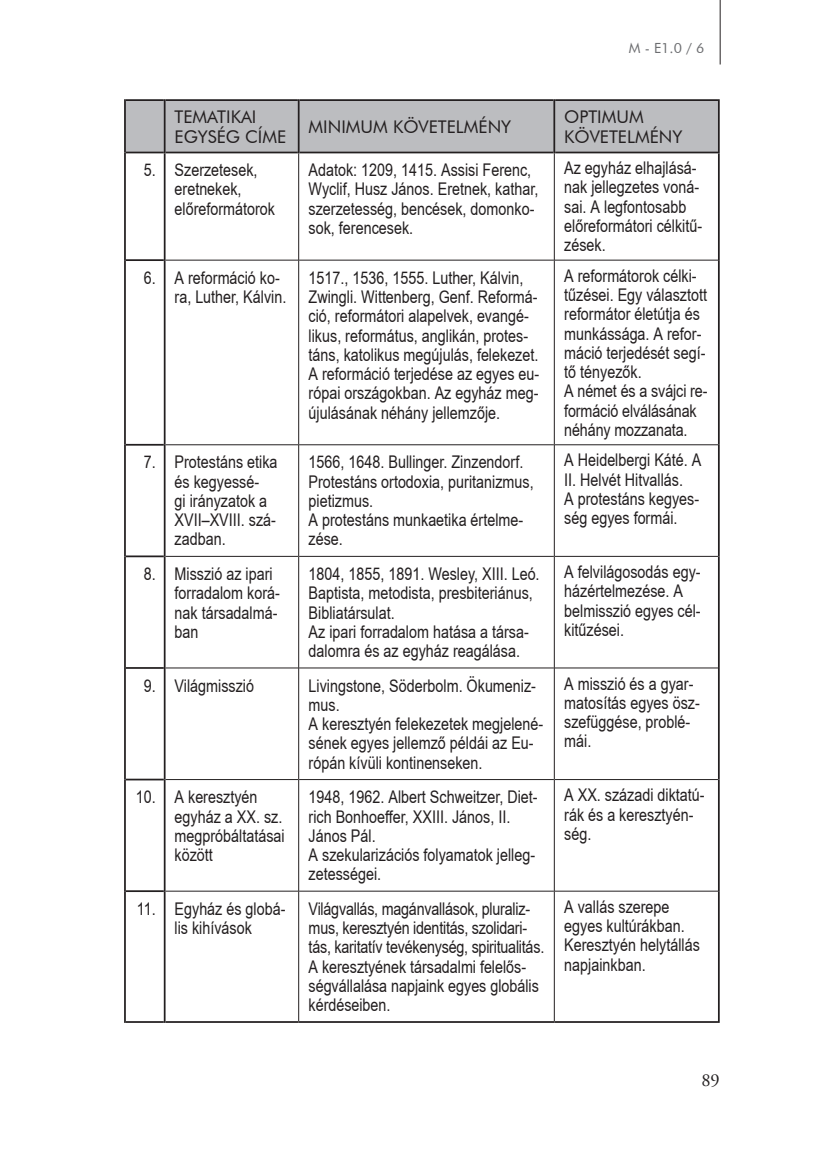
<style>
.page{position:relative;width:819px;height:1171px;background:#fff}
.page>*{position:absolute;margin:0;border:0;box-sizing:border-box;transform-origin:0 0}
.t1{font:18.38px "Adobe Garamond Pro";color:#231f20}
.t2{font:17.5px/19.2px "Arial Narrow Hu Normal";color:#231f20}
.t3{font:17.5px/19.2px "Futura Book Hu";color:#231f20}
.t4{font:14px "Futura Book Hu";color:#6c6d70}
</style>
<div class="page">
<hr style="left:719px;top:0;width:1px;height:64px;background:#231f20">
<div style="left:126px;top:101px;width:592px;height:51px;background:#bcbdc0"></div>
<svg style="left:165px;top:153px;width:553px;height:868px"></svg>
<hr style="left:164px;top:99px;width:1px;height:54px;background:#231f20">
<hr style="left:298px;top:99px;width:1px;height:54px;background:#231f20">
<hr style="left:553px;top:99px;width:2px;height:54px;background:#231f20">
<hr style="left:126px;top:152px;width:38px;height:1px;background:#231f20">
<hr style="left:165px;top:152px;width:133px;height:1px;background:#231f20">
<hr style="left:299px;top:152px;width:254px;height:1px;background:#231f20">
<hr style="left:555px;top:152px;width:163px;height:1px;background:#231f20">
<hr style="left:126px;top:259px;width:38px;height:2px;background:#231f20">
<hr style="left:126px;top:444px;width:38px;height:2px;background:#231f20">
<hr style="left:126px;top:555px;width:38px;height:2px;background:#231f20">
<hr style="left:126px;top:667px;width:38px;height:2px;background:#231f20">
<hr style="left:126px;top:778px;width:38px;height:2px;background:#231f20">
<hr style="left:126px;top:890px;width:38px;height:2px;background:#231f20">
<hr style="left:164px;top:153px;width:1px;height:107px;background:#231f20">
<hr style="left:164px;top:260px;width:1px;height:185px;background:#231f20">
<hr style="left:164px;top:445px;width:1px;height:111px;background:#231f20">
<hr style="left:164px;top:556px;width:1px;height:112px;background:#231f20">
<hr style="left:164px;top:668px;width:1px;height:111px;background:#231f20">
<hr style="left:164px;top:779px;width:1px;height:112px;background:#231f20">
<hr style="left:164px;top:891px;width:1px;height:132px;background:#231f20">
<hr style="left:298px;top:153px;width:1px;height:107px;background:#231f20">
<hr style="left:554px;top:153px;width:1px;height:107px;background:#231f20">
<hr style="left:165px;top:260px;width:133px;height:1px;background:#231f20">
<hr style="left:299px;top:260px;width:255px;height:1px;background:#231f20">
<hr style="left:298px;top:260px;width:1px;height:185px;background:#231f20">
<hr style="left:554px;top:260px;width:164px;height:1px;background:#231f20">
<hr style="left:554px;top:260px;width:1px;height:185px;background:#231f20">
<hr style="left:165px;top:444px;width:133px;height:1px;background:#231f20">
<hr style="left:299px;top:444px;width:255px;height:1px;background:#231f20">
<hr style="left:298px;top:445px;width:1px;height:111px;background:#231f20">
<hr style="left:554px;top:444px;width:164px;height:1px;background:#231f20">
<hr style="left:554px;top:445px;width:1px;height:111px;background:#231f20">
<hr style="left:165px;top:556px;width:133px;height:1px;background:#231f20">
<hr style="left:299px;top:556px;width:255px;height:1px;background:#231f20">
<hr style="left:298px;top:556px;width:1px;height:112px;background:#231f20">
<hr style="left:554px;top:556px;width:164px;height:1px;background:#231f20">
<hr style="left:554px;top:556px;width:1px;height:112px;background:#231f20">
<hr style="left:165px;top:667px;width:133px;height:1px;background:#231f20">
<hr style="left:299px;top:667px;width:255px;height:1px;background:#231f20">
<hr style="left:298px;top:668px;width:1px;height:111px;background:#231f20">
<hr style="left:554px;top:667px;width:164px;height:1px;background:#231f20">
<hr style="left:554px;top:668px;width:1px;height:111px;background:#231f20">
<hr style="left:165px;top:779px;width:133px;height:1px;background:#231f20">
<hr style="left:299px;top:779px;width:255px;height:1px;background:#231f20">
<hr style="left:298px;top:779px;width:1px;height:112px;background:#231f20">
<hr style="left:554px;top:779px;width:164px;height:1px;background:#231f20">
<hr style="left:554px;top:779px;width:1px;height:112px;background:#231f20">
<hr style="left:165px;top:891px;width:133px;height:1px;background:#231f20">
<hr style="left:299px;top:891px;width:255px;height:1px;background:#231f20">
<hr style="left:298px;top:891px;width:1px;height:130px;background:#231f20">
<hr style="left:554px;top:891px;width:164px;height:1px;background:#231f20">
<hr style="left:554px;top:891px;width:1px;height:130px;background:#231f20">
<hr style="left:126px;top:99px;width:38px;height:2px;background:#231f20">
<hr style="left:124px;top:99px;width:2px;height:53px;background:#231f20">
<hr style="left:165px;top:99px;width:133px;height:2px;background:#231f20">
<hr style="left:299px;top:99px;width:254px;height:2px;background:#231f20">
<hr style="left:555px;top:99px;width:163px;height:2px;background:#231f20">
<hr style="left:718px;top:99px;width:1px;height:54px;background:#231f20">
<hr style="left:124px;top:152px;width:2px;height:108px;background:#231f20">
<hr style="left:124px;top:260px;width:2px;height:185px;background:#231f20">
<hr style="left:124px;top:445px;width:2px;height:111px;background:#231f20">
<hr style="left:124px;top:556px;width:2px;height:112px;background:#231f20">
<hr style="left:124px;top:668px;width:2px;height:111px;background:#231f20">
<hr style="left:124px;top:779px;width:2px;height:112px;background:#231f20">
<hr style="left:124px;top:891px;width:2px;height:132px;background:#231f20">
<hr style="left:126px;top:1021px;width:38px;height:2px;background:#231f20">
<hr style="left:718px;top:153px;width:1px;height:107px;background:#231f20">
<hr style="left:718px;top:260px;width:1px;height:185px;background:#231f20">
<hr style="left:718px;top:445px;width:1px;height:111px;background:#231f20">
<hr style="left:718px;top:556px;width:1px;height:112px;background:#231f20">
<hr style="left:718px;top:668px;width:1px;height:111px;background:#231f20">
<hr style="left:718px;top:779px;width:1px;height:112px;background:#231f20">
<hr style="left:718px;top:891px;width:1px;height:132px;background:#231f20">
<hr style="left:165px;top:1021px;width:134px;height:2px;background:#231f20">
<hr style="left:299px;top:1021px;width:255px;height:2px;background:#231f20">
<hr style="left:554px;top:1021px;width:164px;height:2px;background:#231f20">
<p class="t4" style="left:629px;top:39px;width:77px">M - E1.0 / 6</p>
<p class="t3" style="left:174px;top:107px;width:113px">TEMATIKAI<br>EGYSÉG CÍME</p>
<p class="t3" style="left:308px;top:117px;width:204px">MINIMUM KÖVETELMÉNY</p>
<p class="t3" style="left:564px;top:107px;width:120px">OPTIMUM<br>KÖVETELMÉNY</p>
<p class="t2" style="left:174px;top:160px;width:102px;text-indent:-31px">5. Szerzetesek, eretnekek, előreformátorok</p>
<p class="t2" style="left:308px;top:160px;width:231px">Adatok: 1209, 1415. Assisi Ferenc,<br>Wyclif, Husz János. Eretnek, kathar, szerzetesség, bencések, domonko&shy;sok, ferencesek.</p>
<p class="t2" style="left:564px;top:158px;width:139px">Az egyház elhajlásá&shy;nak jellegzetes voná&shy;sai. A legfontosabb előreformátori célkitű&shy;zések.</p>
<p class="t2" style="left:174px;top:267px;width:113px;text-indent:-31px">6. A reformáció ko&shy;ra, Luther, Kálvin.</p>
<p class="t2" style="left:308px;top:267px;width:232px">1517., 1536, 1555. Luther, Kálvin, Zwingli. Wittenberg, Genf. Reformá&shy;ció, reformátori alapelvek, evangé&shy;likus, református, anglikán, protes&shy;táns, katolikus megújulás, felekezet.<br>A reformáció terjedése az egyes eu&shy;rópai országokban. Az egyház meg&shy;újulásának néhány jellemzője.</p>
<p class="t2" style="left:564px;top:265px;width:145px">A reformátorok célki&shy;tűzései. Egy választott reformátor életútja és munkássága. A refor&shy;máció terjedését segí&shy;tő tényezők.<br>A német és a svájci re&shy;formáció elválásának néhány mozzanata.</p>
<p class="t2" style="left:174px;top:452px;width:104px;text-indent:-31px">7. Protestáns etika és kegyessé-<br>gi irányzatok a<br>XVII–XVIII. szá&shy;zadban.</p>
<p class="t2" style="left:308px;top:452px;width:226px">1566, 1648. Bullinger. Zinzendorf.<br>Protestáns ortodoxia, puritanizmus, pietizmus.<br>A protestáns munkaetika értelme&shy;zése.</p>
<p class="t2" style="left:564px;top:450px;width:139px">A Heidelbergi Káté. A<br>II. Helvét Hitvallás.<br>A protestáns kegyes&shy;ség egyes formái.</p>
<p class="t2" style="left:174px;top:563px;width:107px;text-indent:-31px">8. Misszió az ipari forradalom korá&shy;nak társadalmá&shy;ban</p>
<p class="t2" style="left:308px;top:563px;width:232px">1804, 1855, 1891. Wesley, XIII. Leó.<br>Baptista, metodista, presbiteriánus,<br>Bibliatársulat.<br>Az ipari forradalom hatása a társa&shy;dalomra és az egyház reagálása.</p>
<p class="t2" style="left:564px;top:562px;width:138px">A felvilágosodás egy&shy;házértelmezése. A belmisszió egyes cél&shy;kitűzései.</p>
<p class="t2" style="left:144px;top:675px;width:112px">9. Világmisszió</p>
<p class="t2" style="left:308px;top:675px;width:236px">Livingstone, Söderbolm. Ökumeniz&shy;mus.<br>A keresztyén felekezetek megjelené&shy;sének egyes jellemző példái az Eu&shy;rópán kívüli kontinenseken.</p>
<p class="t2" style="left:564px;top:673px;width:137px">A misszió és a gyar&shy;matosítás egyes ös - szefüggése, problé&shy;mái.</p>
<p class="t2" style="left:174px;top:787px;width:112px;text-indent:-39px">10. A keresztyén egyház a XX. sz. megpróbáltatásai között</p>
<p class="t2" style="left:308px;top:787px;width:230px">1948, 1962. Albert Schweitzer, Diet&shy;rich Bonhoeffer, XXIII. János, II.<br>János Pál.<br>A szekularizációs folyamatok jelleg&shy;zetességei.</p>
<p class="t2" style="left:564px;top:785px;width:142px">A XX. századi diktatú&shy;rák és a keresztyén&shy;ség.</p>
<p class="t2" style="left:137px;top:898px;width:150px;text-align:center">11. Egyház és globá&shy;lis kihívások</p>
<p class="t2" style="left:308px;top:898px;width:237px">Világvallás, magánvallások, pluraliz&shy;mus, keresztyén identitás, szolidari&shy;tás, karitatív tevékenység, spiritualitás.<br>A keresztyének társadalmi felelős&shy;ségvállalása napjaink egyes globális kérdéseiben.</p>
<p class="t2" style="left:564px;top:896px;width:137px">A vallás szerepe egyes kultúrákban.<br>Keresztyén helytállás napjainkban.</p>
<p class="t1" style="left:701px;top:1069px;width:20px">89</p>
</div>
